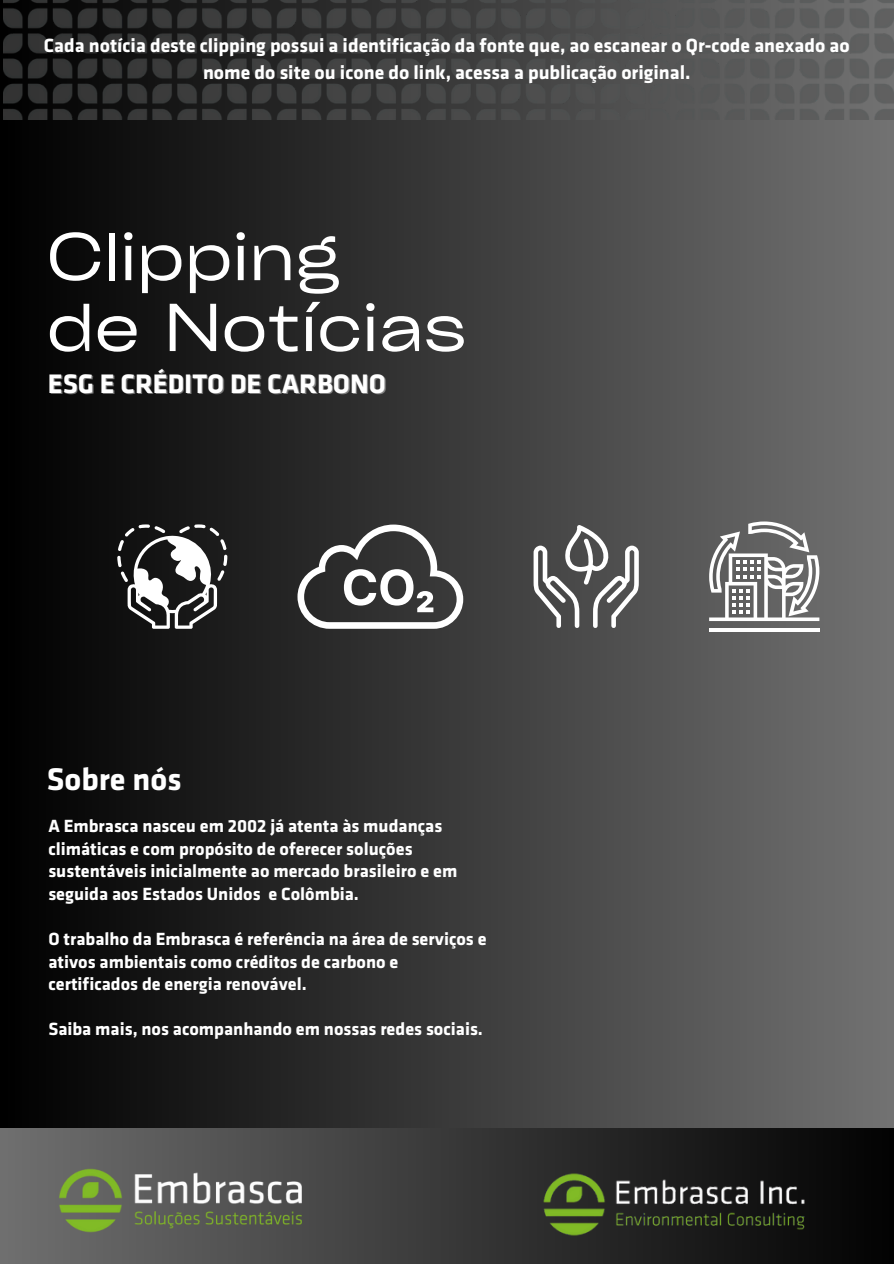
<style>
.page{position:relative;width:894px;height:1264px;background:#fff}
.page>*{position:absolute;margin:0;border:0;box-sizing:border-box;transform-origin:0 0}
.t1{font:expanded 64.8px/70.8px "Cy Grotesk";color:#fff}
.t2{font:700 32.4px "Klavika";color:#fff}
.t3{font:700 27.75px "Klavika";color:#fff}
.t4{font:700 19.8px/27px "Klavika";color:#fff;text-align:center}
.t5{font:700 18.3px/22.5px "Klavika";color:#fff}
</style>
<div class="page">
<div style="left:0;top:0;width:893px;height:1263px;background:linear-gradient(to right,#000,#727272)"></div>
<div style="left:0;top:1128px;width:893px;height:135px;background:linear-gradient(to right,#6f6f6f,#020202)"></div>
<img style="left:47px;top:1156px;width:279px;height:87px">
<img style="left:528px;top:1146px;width:306px;height:107px">
<svg style="left:117px;top:524px;width:110px;height:104px"></svg>
<svg style="left:297px;top:524px;width:166px;height:104px"></svg>
<svg style="left:533px;top:525px;width:105px;height:103px"></svg>
<hr style="left:709px;top:628px;width:110px;height:3px;background:#fff">
<svg style="left:709px;top:521px;width:110px;height:100px"></svg>
<img style="left:3px;top:0;width:890px;height:119px">
<h2 class="t4" style="left:44px;top:33px;width:807px">Cada notícia deste clipping possui a identificação da fonte que, ao escanear o Qr-code anexado ao nome do site ou icone do link, acessa a publicação original.</h2>
<h1 class="t1" style="left:47px;top:219px;width:421px">Clipping<br>de Notícias</h1>
<h3 class="t3" style="left:48px;top:372px;width:339px">ESG E CRÉDITO DE CARBONO</h3>
<p class="t2" style="left:47px;top:766px;width:136px">Sobre nós</p>
<p class="t5" style="left:48px;top:815px;width:410px">A Embrasca nasceu em 2002 já atenta às mudanças climáticas e com propósito de oferecer soluções sustentáveis inicialmente ao mercado brasileiro e em seguida aos Estados Unidos e Colômbia.</p>
<p class="t5" style="left:48px;top:928px;width:439px">O trabalho da Embrasca é referência na área de serviços e ativos ambientais como créditos de carbono e certificados de energia renovável.</p>
<p class="t5" style="left:48px;top:1018px;width:436px">Saiba mais, nos acompanhando em nossas redes sociais.</p>
</div>
